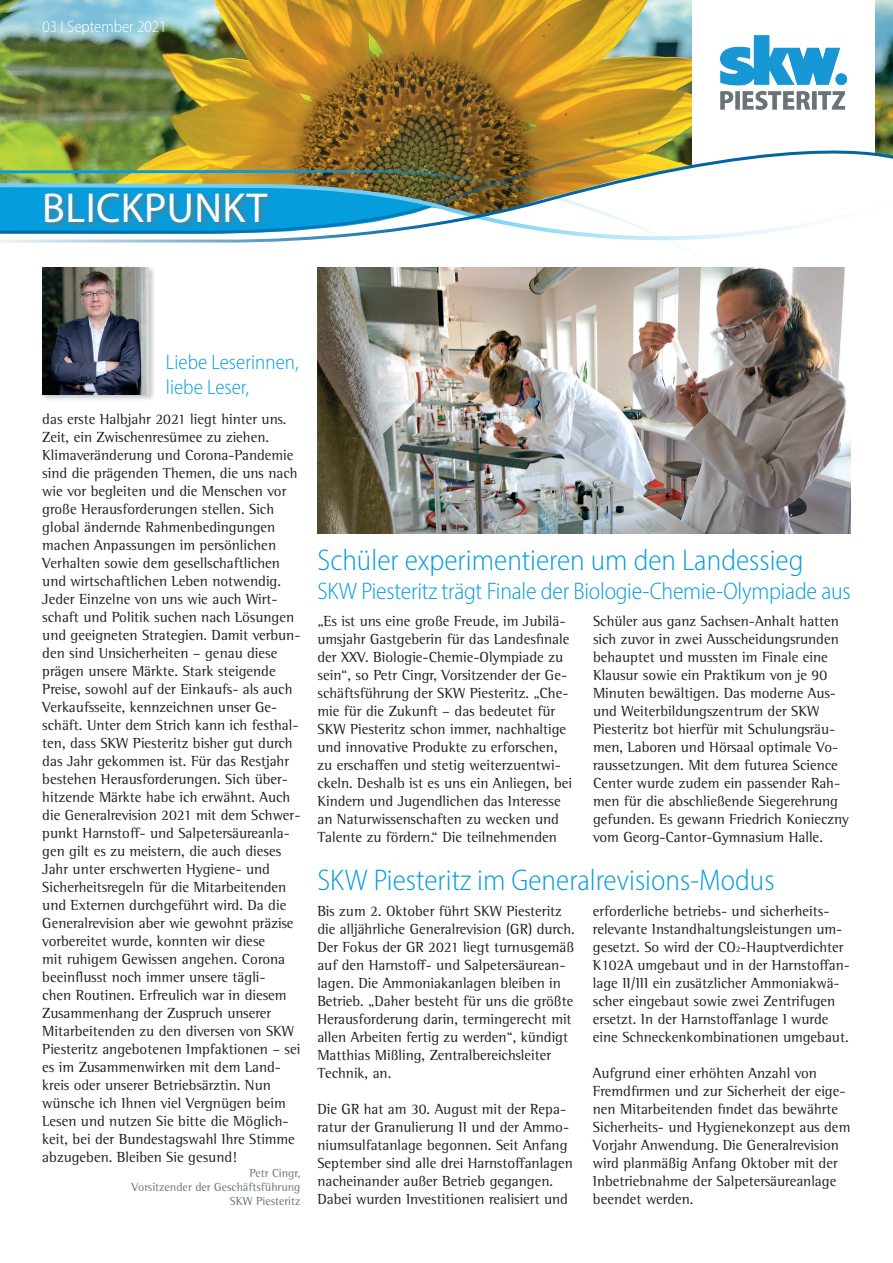
<style>
.page{position:relative;width:893px;height:1263px;background:#fff}
.page>*{position:absolute;margin:0;border:0;box-sizing:border-box;transform-origin:0 0}
.t1{font:42px "Myriad Pro";letter-spacing:.01em;color:#fff}
.t2{font:300 semi-condensed 30px "Myriad Pro";color:#069ddc}
.t3{font:300 semi-condensed 24px "Myriad Pro";letter-spacing:-.01em;color:#069ddc}
.t4{font:300 semi-condensed 21px/25.2px "Myriad Pro";color:#069ddc}
.t5{font:300 semi-condensed 16.5px "Myriad Pro";color:#fff}
.t6{font:15px/18px "Rotis Semi Serif Std";color:#231f20}
.t7{font:12px/14.4px "Rotis Semi Serif Std";color:#6a757b;text-align:right}
.s1{font-size:9px}
</style>
<div class="page">
<img style="left:0;top:0;width:893px;height:119px">
<div style="left:41px;top:265px;width:115px;height:137px;background:#231f20;opacity:.25"></div>
<img style="left:42px;top:295px;width:107px;height:100px">
<svg style="left:41px;top:265px;width:115px;height:30px"></svg>
<img style="left:0;top:119px;width:893px;height:30px">
<div style="left:693px;top:0;width:182px;height:205px;background:#fff"></div>
<img style="left:719px;top:35px;width:129px;height:75px">
<img style="left:0;top:149px;width:893px;height:94px">
<img style="left:317px;top:267px;width:534px;height:266px">
<p class="t5" style="left:43px;top:17px;width:126px">03 I September 2021</p>
<h1 class="t1" style="left:42px;top:182px;width:227px">BLICKPUNKT</h1>
<h3 class="t4" style="left:166px;top:349px;width:134px">Liebe Leserinnen, liebe Leser,</h3>
<p class="t6" style="left:42px;top:410px;width:260px">das erste Halbjahr 2021 liegt hinter uns.<br>Zeit, ein Zwischenresümee zu ziehen.<br>Klimaveränderung und Corona-Pandemie sind die prägenden Themen, die uns nach wie vor begleiten und die Menschen vor große Herausforderungen stellen. Sich global ändernde Rahmenbedingungen machen Anpassungen im persönlichen Verhalten sowie dem gesellschaftlichen und wirtschaftlichen Leben notwendig.<br>Jeder Einzelne von uns wie auch Wirt&shy;schaft und Politik suchen nach Lösungen und geeigneten Strategien. Damit verbun&shy;den sind Unsicherheiten – genau diese prägen unsere Märkte. Stark steigende Preise, sowohl auf der Einkaufs- als auch Verkaufsseite, kennzeichnen unser Ge&shy;schäft. Unter dem Strich kann ich festhal&shy;ten, dass SKW Piesteritz bisher gut durch das Jahr gekommen ist. Für das Restjahr bestehen Herausforderungen. Sich über&shy;hitzende Märkte habe ich erwähnt. Auch die Generalrevision 2021 mit dem Schwer&shy;punkt Harnstoff- und Salpetersäureanla&shy;gen gilt es zu meistern, die auch dieses Jahr unter erschwerten Hygiene- und Sicherheitsregeln für die Mitarbeitenden und Externen durchgeführt wird. Da die Generalrevision aber wie gewohnt präzise vorbereitet wurde, konnten wir diese<br>mit ruhigem Gewissen angehen. Corona beeinflusst noch immer unsere tägli-<br>chen Routinen. Erfreulich war in diesem Zusammenhang der Zuspruch unserer Mitarbeitenden zu den diversen von SKW Piesteritz angebotenen Impfaktionen – sei es im Zusammenwirken mit dem Land&shy;kreis oder unserer Betriebsärztin. Nun wünsche ich Ihnen viel Vergnügen beim Lesen und nutzen Sie bitte die Möglich&shy;keit, bei der Bundestagswahl Ihre Stimme abzugeben. Bleiben Sie gesund!</p>
<p class="t7" style="left:132px;top:1165px;width:170px">Petr Cingr,<br>Vorsitzender der Geschäftsführung<br>SKW Piesteritz</p>
<h2 class="t2" style="left:317px;top:542px;width:487px">Schüler experimentieren um den Landessieg</h2>
<h3 class="t3" style="left:317px;top:577px;width:535px">SKW Piesteritz trägt Finale der Biologie-Chemie-Olympiade aus</h3>
<p class="t6" style="left:317px;top:612px;width:256px">„Es ist uns eine große Freude, im Jubilä&shy;umsjahr Gastgeberin für das Landesfinale der XXV. Biologie-Chemie-Olympiade zu sein“, so Petr Cingr, Vorsitzender der Ge&shy;schäftsführung der SKW Piesteritz. „Che&shy;mie für die Zukunft – das bedeutet für SKW Piesteritz schon immer, nachhaltige und innovative Produkte zu erforschen, zu erschaffen und stetig weiterzuentwi&shy;ckeln. Deshalb ist es uns ein Anliegen, bei Kindern und Jugendlichen das Interesse an Naturwissenschaften zu wecken und Talente zu fördern.“ Die teilnehmenden</p>
<p class="t6" style="left:593px;top:612px;width:257px">Schüler aus ganz Sachsen-Anhalt hatten sich zuvor in zwei Ausscheidungsrunden behauptet und mussten im Finale eine Klausur sowie ein Praktikum von je 90<br>Minuten bewältigen. Das moderne Aus&shy;und Weiterbildungszentrum der SKW Piesteritz bot hierfür mit Schulungsräu&shy;men, Laboren und Hörsaal optimale Vo&shy;raussetzungen. Mit dem futurea Science Center wurde zudem ein passender Rah&shy;men für die abschließende Siegerehrung gefunden. Es gewann Friedrich Konieczny vom Georg-Cantor-Gymnasium Halle.</p>
<h2 class="t2" style="left:317px;top:862px;width:459px">SKW Piesteritz im Generalrevisions-Modus</h2>
<p class="t6" style="left:317px;top:902px;width:259px">Bis zum 2. Oktober führt SKW Piesteritz die alljährliche Generalrevision (GR) durch.<br>Der Fokus der GR 2021 liegt turnusgemäß auf den Harnstoff- und Salpetersäurean&shy;lagen. Die Ammoniakanlagen bleiben in Betrieb. „Daher besteht für uns die größte Herausforderung darin, termingerecht mit allen Arbeiten fertig zu werden“, kündigt Matthias Mißling, Zentralbereichsleiter Technik, an.</p>
<p class="t6" style="left:317px;top:1100px;width:257px">Die GR hat am 30. August mit der Repa&shy;ratur der Granulierung II und der Ammo&shy;niumsulfatanlage begonnen. Seit Anfang September sind alle drei Harnstoffanlagen nacheinander außer Betrieb gegangen.<br>Dabei wurden Investitionen realisiert und</p>
<p class="t6" style="left:593px;top:902px;width:259px">erforderliche betriebs- und sicherheits&shy;relevante Instandhaltungsleistungen um&shy;gesetzt. So wird der CO<span class="s1">2</span>-Hauptverdichter K102A umgebaut und in der Harnstoffan&shy;lage II/III ein zusätzlicher Ammoniakwä&shy;scher eingebaut sowie zwei Zentrifugen ersetzt. In der Harnstoffanlage I wurde eine Schneckenkombinationen umgebaut.</p>
<p class="t6" style="left:593px;top:1064px;width:259px">Aufgrund einer erhöhten Anzahl von Fremdfirmen und zur Sicherheit der eige&shy;nen Mitarbeitenden findet das bewährte Sicherheits- und Hygienekonzept aus dem Vorjahr Anwendung. Die Generalrevision wird planmäßig Anfang Oktober mit der Inbetriebnahme der Salpetersäureanlage beendet werden.</p>
</div>
